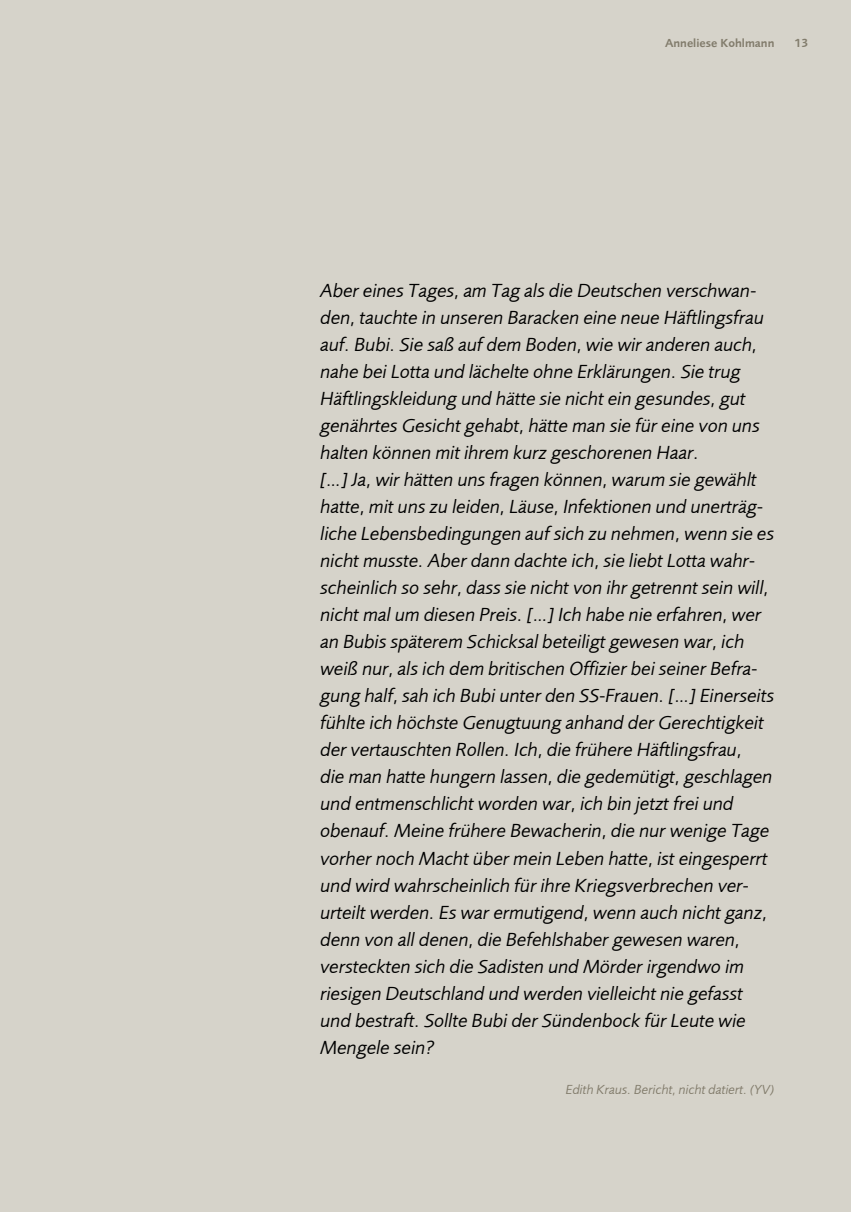
<style>
.page{position:relative;width:851px;height:1212px;background:#fff}
.page>*{position:absolute;margin:0;border:0;box-sizing:border-box;transform-origin:0 0}
.t1{font:italic 19.5px/27px "Foundry Sans";color:#000}
.t2{font:italic 13.5px "Foundry Sans";color:#827c6c}
.t3{font:12px "Foundry Sans Demi";color:#827c6c}
</style>
<div class="page">
<div style="left:0;top:0;width:850px;height:1212px;background:#d6d3ca"></div>
<p class="t3" style="left:665px;top:36px;width:111px">Anneliese Kohlmann</p>
<p class="t3" style="left:794px;top:36px;width:15px">13</p>
<p class="t1" style="left:320px;top:277px;width:455px">Aber eines Tages, am Tag als die Deutschen verschwan&shy;den, tauchte in unseren Baracken eine neue Häftlingsfrau auf. Bubi. Sie saß auf dem Boden, wie wir anderen auch, nahe bei Lotta und lächelte ohne Erklärungen. Sie trug Häftlingskleidung und hätte sie nicht ein gesundes, gut genährtes Gesicht gehabt, hätte man sie für eine von uns halten können mit ihrem kurz geschorenen Haar.<br>[…] Ja, wir hätten uns fragen können, warum sie gewählt hatte, mit uns zu leiden, Läuse, Infektionen und unerträg&shy;liche Lebensbedingungen auf sich zu nehmen, wenn sie es nicht musste. Aber dann dachte ich, sie liebt Lotta wahr&shy;scheinlich so sehr, dass sie nicht von ihr getrennt sein will, nicht mal um diesen Preis. […] Ich habe nie erfahren, wer an Bubis späterem Schicksal beteiligt gewesen war, ich weiß nur, als ich dem britischen Offizier bei seiner Befra&shy;gung half, sah ich Bubi unter den SS-Frauen. […] Einerseits fühlte ich höchste Genugtuung anhand der Gerechtigkeit der vertauschten Rollen. Ich, die frühere Häftlingsfrau,<br>die man hatte hungern lassen, die gedemütigt, geschlagen und entmenschlicht worden war, ich bin jetzt frei und obenauf. Meine frühere Bewacherin, die nur wenige Tage vorher noch Macht über mein Leben hatte, ist eingesperrt und wird wahrscheinlich für ihre Kriegsverbrechen ver&shy;urteilt werden. Es war ermutigend, wenn auch nicht ganz, denn von all denen, die Befehlshaber gewesen waren, versteckten sich die Sadisten und Mörder irgendwo im riesigen Deutschland und werden vielleicht nie gefasst und bestraft. Sollte Bubi der Sündenbock für Leute wie Mengele sein?</p>
<p class="t2" style="left:566px;top:1082px;width:210px">Edith Kraus. Bericht, nicht datiert. (YV)</p>
</div>
